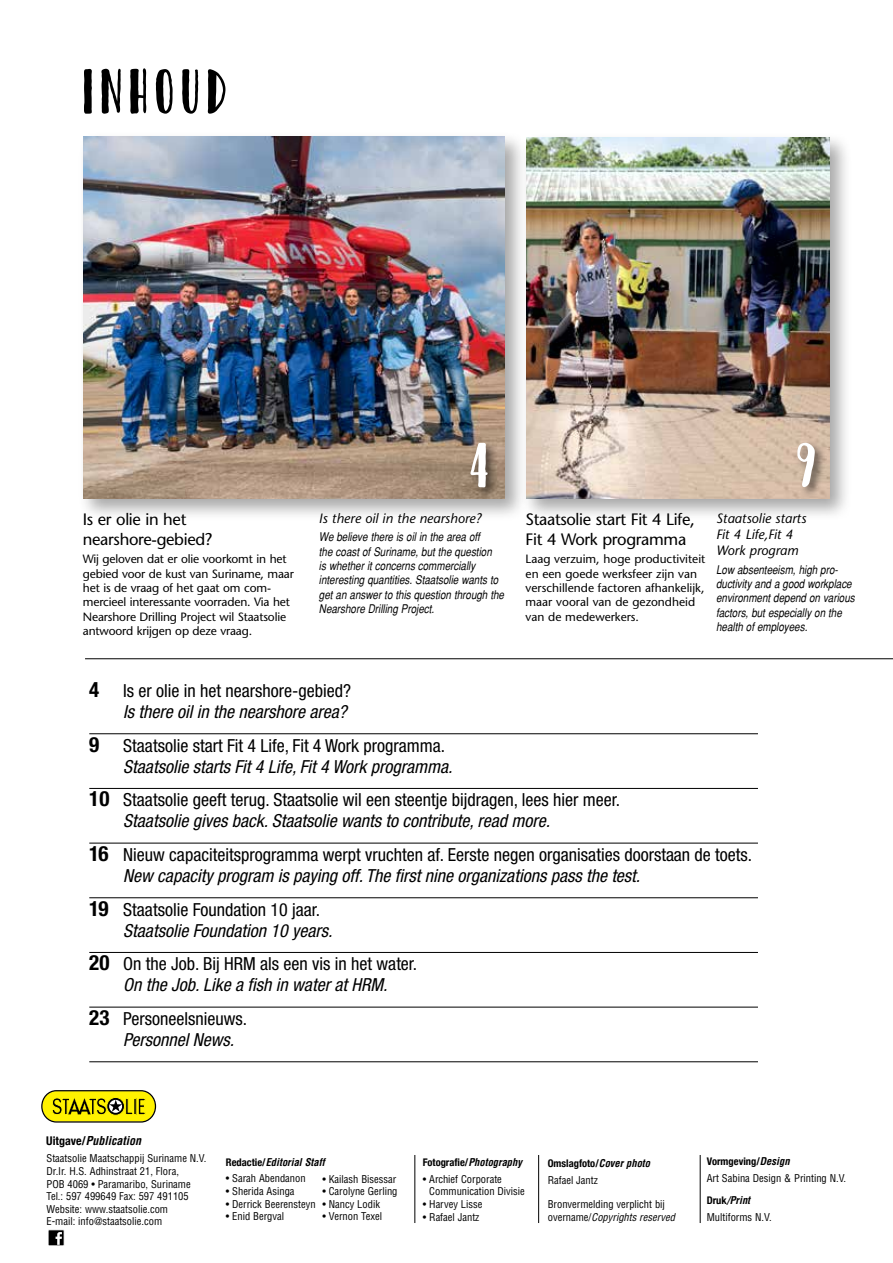
<style>
.page{position:relative;width:893px;height:1263px;background:#fff}
.page>*{position:absolute;margin:0;border:0;box-sizing:border-box;transform-origin:0 0}
.t1{font:700 60px "Catalina Avalon Sans W01";letter-spacing:.07em;color:#000}
.t2{font:700 60px "Catalina Avalon Sans W01";color:#fff}
.t3{font:condensed 18px/21px "Helvetica Neue";color:#000}
.t4{font:italic condensed 18px/21px "Helvetica Neue";color:#000}
.t5{font:16.5px/19.8px "Stone Sans";letter-spacing:-.02em;color:#000}
.t6{font:italic 13.5px/16.2px "Stone Sans";color:#000}
.t7{font:12px/14.4px "Stone Sans";letter-spacing:-.015em;color:#000}
.t8{font:italic condensed 12px/14.4px "Helvetica";color:#000}
.t9{font:italic 700 condensed 12px "Helvetica";color:#000}
.t10{font:condensed 10.5px/12.6px "Helvetica";color:#000}
.t11{font:700 condensed 10.5px "Helvetica Neue";color:#000}
.t12{font:italic 700 condensed 10.5px "Helvetica";color:#000}
.s1{font-weight:700;font-size:21px}
.s2{font-style:italic}
.s3{font-weight:700;font-style:normal;font-size:21px}
.s4{font-style:normal}
.s5{font-family:"Helvetica Neue";font-style:normal}
.s6{font-family:"Helvetica";font-style:italic}
.s7{font-family:"Helvetica Neue";font-weight:700}
.s8{font-weight:700;font-style:italic}
</style>
<div class="page">
<div style="left:522px;top:133px;width:331px;height:388px;background:#000;opacity:.35"></div>
<img style="left:528px;top:138px;width:301px;height:360px">
<div style="left:78px;top:131px;width:450px;height:390px;background:#000;opacity:.35"></div>
<img style="left:83px;top:136px;width:421px;height:362px">
<hr style="left:89px;top:733px;width:669px;height:1px;background:#000">
<hr style="left:89px;top:788px;width:669px;height:1px;background:#000">
<hr style="left:89px;top:843px;width:669px;height:1px;background:#000">
<hr style="left:89px;top:897px;width:669px;height:1px;background:#000">
<hr style="left:89px;top:952px;width:669px;height:1px;background:#000">
<hr style="left:89px;top:1007px;width:669px;height:1px;background:#000">
<hr style="left:89px;top:1061px;width:669px;height:1px;background:#000">
<div style="left:467px;top:439px;width:32px;height:60px;background:#000;opacity:.6"></div>
<div style="left:794px;top:440px;width:33px;height:59px;background:#000;opacity:.6"></div>
<hr style="left:85px;top:658px;width:808px;height:1px;background:#000">
<hr style="left:415px;top:1155px;width:1px;height:68px;background:#000">
<hr style="left:538px;top:1155px;width:1px;height:68px;background:#000">
<hr style="left:700px;top:1155px;width:1px;height:68px;background:#000">
<div style="left:48px;top:1230px;width:16px;height:16px;background:#000"></div>
<div style="left:48px;top:1229px;width:17px;height:17px;border:1px solid #fff"></div>
<svg style="left:56px;top:1232px;width:6px;height:13px"></svg>
<svg style="left:41px;top:1090px;width:115px;height:32px;background:#c6bd15"></svg>
<h1 class="t1" style="left:81px;top:57px;width:148px">INHOUD</h1>
<h3 class="t5" style="left:83px;top:509px;width:131px">Is er olie in het nearshore-gebied?</h3>
<p class="t7" style="left:83px;top:552px;width:213px">Wij geloven dat er olie voorkomt in het gebied voor de kust van Suriname, maar het is de vraag of het gaat om com&shy;mercieel interessante voorraden. Via het Nearshore Drilling Project wil Staatsolie antwoord krijgen op deze vraag.</p>
<h1 class="t2" style="left:468px;top:430px;width:24px">4</h1>
<h1 class="t2" style="left:795px;top:430px;width:24px">9</h1>
<p class="t6" style="left:319px;top:510px;width:164px">Is there oil in the nearshore?</p>
<p class="t8" style="left:319px;top:530px;width:187px">We believe there is oil in the area off<br>the coast of Suriname, but the question<br>is whether it concerns commercially interesting quantities. Staatsolie wants to get an answer to this question through the Nearshore Drilling Project.</p>
<h3 class="t5" style="left:526px;top:509px;width:171px">Staatsolie start Fit 4 Life,<br>Fit 4 Work programma</h3>
<p class="t7" style="left:526px;top:552px;width:181px">Laag verzuim, hoge productiviteit en een goede werksfeer zijn van verschillende factoren afhankelijk, maar vooral van de gezondheid van de medewerkers.</p>
<p class="t6" style="left:716px;top:510px;width:92px">Staatsolie starts<br>Fit 4 Life,Fit 4<br>Work program</p>
<p class="t8" style="left:716px;top:562px;width:140px">Low absenteeism, high pro&shy;ductivity and a good workplace environment depend on various factors, but especially on the health of employees.</p>
<h2 class="t3" style="left:89px;top:680px;width:263px;text-align:right"><span class="s1">4</span> Is er olie in het nearshore-gebied?<br><span class="s2">Is there oil in the nearshore area?</span></h2>
<h2 class="t4" style="left:123px;top:735px;width:331px;text-indent:-34px"><span class="s3">9</span> <span class="s4">Staatsolie start Fit 4 Life, Fit 4 Work programma.<br></span>Staatsolie starts Fit 4 Life, Fit 4 Work programma.</h2>
<h2 class="t3" style="left:123px;top:789px;width:498px;text-indent:-34px"><span class="s1">10</span> Staatsolie geeft terug. Staatsolie wil een steentje bijdragen, lees hier meer.<br><span class="s2">Staatsolie gives back. Staatsolie wants to contribute, read more.</span></h2>
<h2 class="t3" style="left:123px;top:844px;width:630px;text-indent:-34px"><span class="s1">16</span> Nieuw capaciteitsprogramma werpt vruchten af. Eerste negen organisaties doorstaan de toets.<br><span class="s2">New capacity program is paying off. The first nine organizations pass the test.</span></h2>
<h2 class="t4" style="left:123px;top:899px;width:211px;text-indent:-34px"><span class="s3">19</span> <span class="s4">Staatsolie Foundation 10 jaar.<br></span>Staatsolie Foundation 10 years.</h2>
<h2 class="t3" style="left:89px;top:953px;width:329px;text-align:center"><span class="s1">20</span> On the Job. Bij HRM als een vis in het water.<br><span class="s2">On the Job. Like a fish in water at HRM.</span></h2>
<h2 class="t3" style="left:123px;top:1008px;width:125px;text-indent:-34px"><span class="s1">23</span> Personeelsnieuws.<br><span class="s2">Personnel News.</span></h2>
<p class="t9" style="left:46px;top:1133px;width:96px"><span class="s5">Uitgave/</span>Publication</p>
<p class="t10" style="left:47px;top:1152px;width:161px">Staatsolie Maatschappij Suriname N.V.<br>Dr.Ir. H.S. Adhinstraat 21, Flora,<br>POB 4069 • Paramaribo, Suriname Tel.: 597 499649 Fax: 597 491105<br>Website: www.staatsolie.com<br>E-mail: info@staatsolie.com</p>
<p class="t12" style="left:226px;top:1155px;width:100px"><span class="s5">Redactie/</span>Editorial Staff</p>
<p class="t10" style="left:226px;top:1172px;width:81px">• Sarah Abendanon</p>
<p class="t10" style="left:226px;top:1185px;width:70px">• Sherida Asinga</p>
<p class="t10" style="left:226px;top:1197px;width:91px">• Derrick Beerensteyn</p>
<p class="t10" style="left:226px;top:1210px;width:60px">• Enid Bergval</p>
<p class="t10" style="left:322px;top:1172px;width:75px">• Kailash Bisessar</p>
<p class="t10" style="left:322px;top:1185px;width:77px">• Carolyne Gerling</p>
<p class="t10" style="left:322px;top:1197px;width:59px">• Nancy Lodik</p>
<p class="t10" style="left:322px;top:1210px;width:61px">• Vernon Texel</p>
<p class="t11" style="left:423px;top:1153px;width:101px">Fotografie/<span class="s6">Photography</span></p>
<p class="t10" style="left:429px;top:1172px;width:97px;text-indent:-6px">• Archief Corporate<br>Communication Divisie</p>
<p class="t10" style="left:423px;top:1198px;width:61px">• Harvey Lisse</p>
<p class="t10" style="left:423px;top:1210px;width:58px">• Rafael Jantz</p>
<p class="t11" style="left:548px;top:1154px;width:104px">Omslagfoto/<span class="s6">Cover photo</span></p>
<p class="t10" style="left:548px;top:1173px;width:52px">Rafael Jantz</p>
<p class="t10" style="left:548px;top:1198px;width:129px">Bronvermelding verplicht bij overname/<span class="s2">Copyrights reserved</span></p>
<p class="t11" style="left:707px;top:1152px;width:84px">Vormgeving/<span class="s6">Design</span></p>
<p class="t10" style="left:707px;top:1167px;width:141px;line-height:21.9px">Art Sabina Design &amp; Printing N.V.<br><span class="s7">Druk</span><span class="s8">/Print</span></p>
<p class="t10" style="left:707px;top:1210px;width:66px">Multiforms N.V.</p>
</div>
